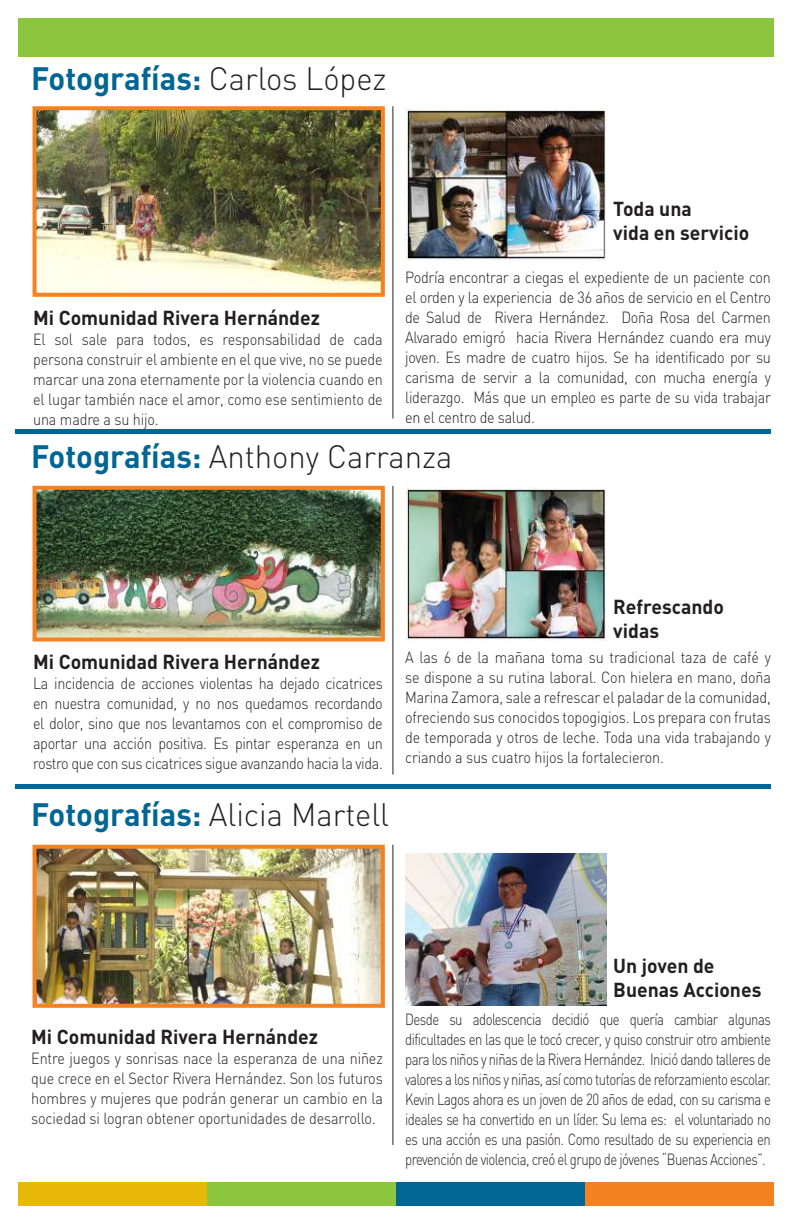
<style>
.page{position:relative;width:792px;height:1224px;background:#fff}
.page>*{position:absolute;margin:0;border:0;box-sizing:border-box;transform-origin:0 0}
.t1{font:300 32px "DIN";color:#231f20}
.t2{font:700 32px "DIN";color:#016694}
.t3{font:700 20px/24px "DIN";color:#231f20}
.t4{font:300 16px/20px "DIN";letter-spacing:-.02em;color:#231f20;text-align:justify;scale:.9 1}
.t5{font:300 16px/20px "DIN";letter-spacing:-.02em;color:#231f20;text-align:justify;scale:.82 1}
.s1{font-weight:300;color:#231f20}
.s2{font-weight:700;color:#016694}
</style>
<div class="page">
<div style="left:18px;top:18px;width:756px;height:38px;background:#8bc63e"></div>
<div style="left:18px;top:1182px;width:189px;height:24px;background:#e8b809"></div>
<div style="left:207px;top:1182px;width:189px;height:24px;background:#8bc63e"></div>
<div style="left:396px;top:1182px;width:189px;height:24px;background:#016694"></div>
<div style="left:585px;top:1182px;width:189px;height:24px;background:#f58220"></div>
<hr style="left:15px;top:430px;width:756px;height:4px;background:#016694">
<div style="left:15px;top:784px;width:756px;height:5px;background:#016694"></div>
<img style="left:405px;top:108px;width:201px;height:153px">
<img style="left:405px;top:488px;width:201px;height:152px">
<img style="left:405px;top:853px;width:201px;height:153px">
<img style="left:38px;top:111px;width:342px;height:181px">
<div style="left:33px;top:106px;width:352px;height:191px;border:4px solid #f58220"></div>
<img style="left:38px;top:491px;width:342px;height:146px">
<div style="left:33px;top:486px;width:352px;height:156px;border:4px solid #f58220"></div>
<img style="left:38px;top:850px;width:342px;height:153px">
<div style="left:33px;top:845px;width:352px;height:163px;border:4px solid #f58220"></div>
<hr style="left:392px;top:106px;width:1px;height:313px;background:#231f20">
<hr style="left:392px;top:486px;width:1px;height:288px;background:#231f20">
<hr style="left:392px;top:845px;width:1px;height:300px;background:#231f20">
<h1 class="t2" style="left:31px;top:57px;width:357px">Fotografías: <span class="s1">Carlos López</span></h1>
<p class="t3" style="left:33px;top:305px;width:288px">Mi Comunidad Rivera Hernández</p>
<p class="t4" style="left:33px;top:329px;width:390px">El sol sale para todos, es responsabilidad de cada persona construir el ambiente en el que vive, no se puede marcar una zona eternamente por la violencia cuando en el lugar también nace el amor, como ese sentimiento de una madre a su hijo.</p>
<p class="t3" style="left:613px;top:196px;width:138px">Toda una<br>vida en servicio</p>
<p class="t4" style="left:405px;top:267px;width:408px">Podría encontrar a ciegas el expediente de un paciente con el orden y la experiencia de 36 años de servicio en el Centro de Salud de Rivera Hernández. Doña Rosa del Carmen Alvarado emigró hacia Rivera Hernández cuando era muy joven. Es madre de cuatro hijos. Se ha identificado por su carisma de servir a la comunidad, con mucha energía y liderazgo. Más que un empleo es parte de su vida trabajar en el centro de salud.</p>
<h1 class="t1" style="left:31px;top:437px;width:423px"><span class="s2">Fotografías:</span> Anthony Carranza</h1>
<p class="t3" style="left:613px;top:594px;width:112px">Refrescando vidas</p>
<p class="t3" style="left:33px;top:649px;width:288px">Mi Comunidad Rivera Hernández</p>
<p class="t4" style="left:33px;top:673px;width:390px">La incidencia de acciones violentas ha dejado cicatrices en nuestra comunidad, y no nos quedamos recordando el dolor, sino que nos levantamos con el compromiso de aportar una acción positiva. Es pintar esperanza en un rostro que con sus cicatrices sigue avanzando hacia la vida.</p>
<h1 class="t1" style="left:31px;top:795px;width:359px"><span class="s2">Fotografías:</span> Alicia Martell</h1>
<p class="t4" style="left:405px;top:647px;width:408px">A las 6 de la mañana toma su tradicional taza de café y se dispone a su rutina laboral. Con hielera en mano, doña Marina Zamora, sale a refrescar el paladar de la comunidad, ofreciendo sus conocidos topogigios. Los prepara con frutas de temporada y otros de leche. Toda una vida trabajando y criando a sus cuatro hijos la fortalecieron.</p>
<p class="t3" style="left:31px;top:1023px;width:288px">Mi Comunidad Rivera Hernández</p>
<p class="t4" style="left:31px;top:1048px;width:392px">Entre juegos y sonrisas nace la esperanza de una niñez que crece en el Sector Rivera Hernández. Son los futuros hombres y mujeres que podrán generar un cambio en la sociedad si logran obtener oportunidades de desarrollo.</p>
<p class="t3" style="left:613px;top:953px;width:150px">Un joven de<br>Buenas Acciones</p>
<p class="t5" style="left:405px;top:1009px;width:448px">Desde su adolescencia decidió que quería cambiar algunas dificultades en las que le tocó crecer, y quiso construir otro ambiente para los niños y niñas de la Rivera Hernández. Inició dando talleres de valores a los niños y niñas, así como tutorías de reforzamiento escolar.<br>Kevin Lagos ahora es un joven de 20 años de edad, con su carisma e ideales se ha convertido en un líder. Su lema es: el voluntariado no es una acción es una pasión. Como resultado de su experiencia en prevención de violencia, creó el grupo de jóvenes “Buenas Acciones”.</p>
</div>
